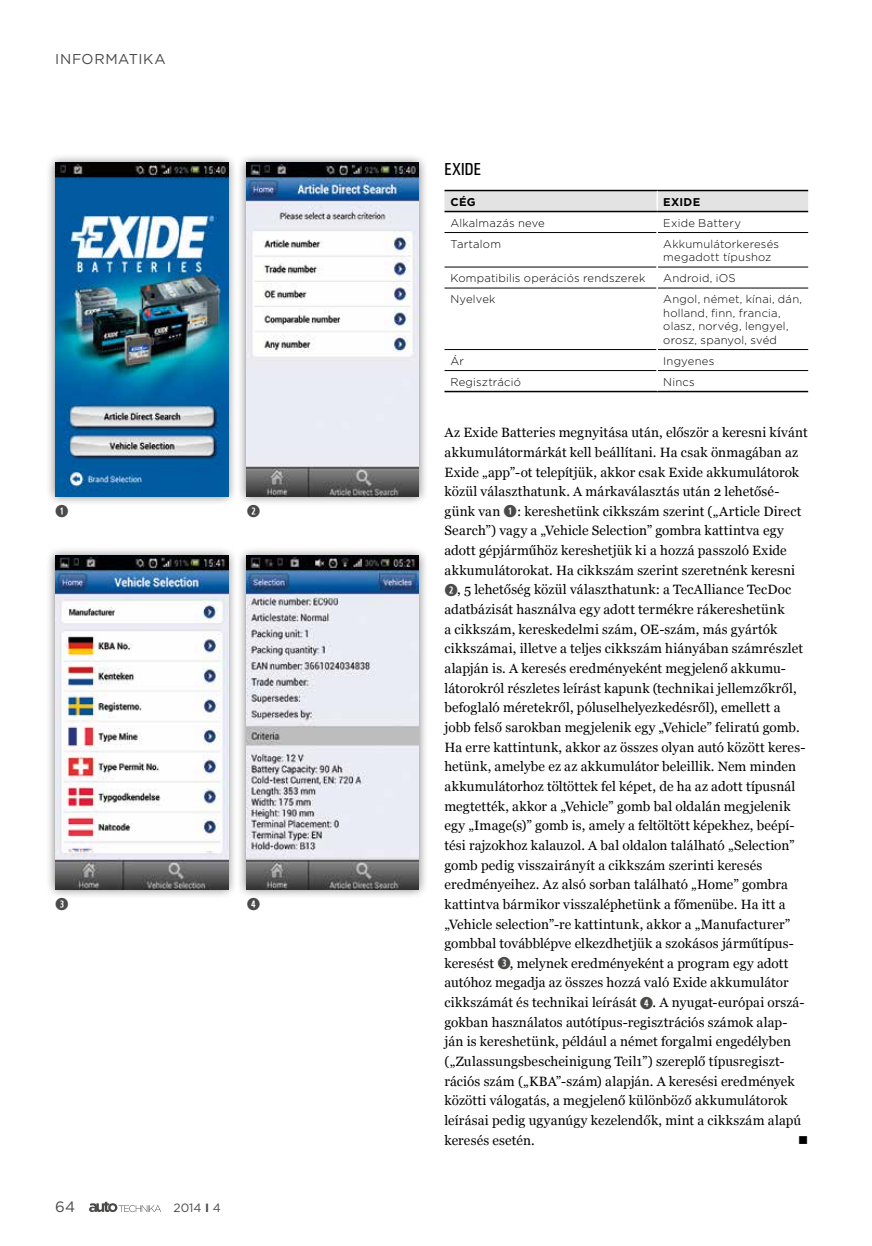
<style>
.page{position:relative;width:872px;height:1246px;background:#fff}
.page>*{position:absolute;margin:0;border:0;box-sizing:border-box;transform-origin:0 0}
.t1{font:18px "U001 Con";letter-spacing:.02em;color:#000}
.t2{font:16.5px "Combi Numerals Ltd";color:#4a4a49}
.t3{font:15px "Gotham";color:#4a4a49}
.t4{font:14.25px "Gotham";letter-spacing:.045em;color:#4a4a49}
.t5{font:13.5px/19.6px "Georgia";letter-spacing:.01em;color:#000}
.t6{font:13.5px "Wingdings";color:#000}
.t7{font:12px "Gotham";color:#4a4a49}
.t8{font:300 11.25px/13.5px "Gotham";letter-spacing:.015em;color:#000}
.t9{font:700 11.25px "Gotham";letter-spacing:.025em;color:#000}
.s1{font-weight:700}
.s2{font-family:"Combi Numerals Ltd";font-size:16.5px;color:#4a4a49}
</style>
<div class="page">
<svg style="left:89px;top:1202px;width:72px;height:10px"></svg>
<svg style="left:444px;top:191px;width:364px;height:20px;background:#ddd"></svg>
<hr style="left:444px;top:190px;width:213px;height:1px;background:#000">
<hr style="left:657px;top:190px;width:151px;height:1px;background:#000">
<hr style="left:444px;top:391px;width:213px;height:1px;background:#000">
<hr style="left:657px;top:391px;width:151px;height:1px;background:#000">
<hr style="left:444px;top:232px;width:212px;height:1px;background:#000">
<hr style="left:658px;top:232px;width:150px;height:1px;background:#000">
<hr style="left:444px;top:267px;width:212px;height:1px;background:#000">
<hr style="left:658px;top:267px;width:150px;height:1px;background:#000">
<hr style="left:444px;top:288px;width:212px;height:1px;background:#000">
<hr style="left:658px;top:288px;width:150px;height:1px;background:#000">
<hr style="left:444px;top:349px;width:212px;height:1px;background:#000">
<hr style="left:658px;top:349px;width:150px;height:1px;background:#000">
<hr style="left:444px;top:370px;width:212px;height:1px;background:#000">
<hr style="left:658px;top:370px;width:150px;height:1px;background:#000">
<hr style="left:656px;top:191px;width:2px;height:20px;background:#fff">
<hr style="left:444px;top:211px;width:213px;height:1px;background:#000">
<hr style="left:657px;top:211px;width:151px;height:1px;background:#000">
<div style="left:45px;top:153px;width:193px;height:354px;background:#000;opacity:.5"></div>
<img style="left:55px;top:163px;width:173px;height:334px">
<div style="left:236px;top:153px;width:192px;height:354px;background:#000;opacity:.5"></div>
<img style="left:246px;top:163px;width:173px;height:334px">
<div style="left:45px;top:546px;width:193px;height:354px;background:#000;opacity:.5"></div>
<img style="left:55px;top:556px;width:173px;height:334px">
<div style="left:236px;top:546px;width:192px;height:354px;background:#000;opacity:.5"></div>
<img style="left:246px;top:556px;width:173px;height:334px">
<p class="t4" style="left:55px;top:50px;width:112px">INFORMATIKA</p>
<p class="t2" style="left:55px;top:502px;width:15px">➊</p>
<p class="t2" style="left:247px;top:502px;width:15px">➋</p>
<p class="t2" style="left:55px;top:895px;width:15px">➌</p>
<p class="t2" style="left:247px;top:895px;width:15px">➍</p>
<p class="t3" style="left:55px;top:1197px;width:21px">64</p>
<p class="t7" style="left:173px;top:1200px;width:49px">2014 <span class="s1">I</span> 4</p>
<p class="t1" style="left:444px;top:159px;width:38px">EXIDE</p>
<p class="t9" style="left:450px;top:194px;width:27px">CÉG</p>
<p class="t9" style="left:663px;top:194px;width:38px">EXIDE</p>
<p class="t8" style="left:450px;top:215px;width:96px">Alkalmazás neve</p>
<p class="t8" style="left:663px;top:215px;width:79px">Exide Battery</p>
<p class="t8" style="left:450px;top:236px;width:52px">Tartalom</p>
<p class="t8" style="left:663px;top:236px;width:117px">Akkumulátorkeresés megadott típushoz</p>
<p class="t8" style="left:450px;top:271px;width:196px">Kompatibilis operációs rendszerek</p>
<p class="t8" style="left:663px;top:271px;width:74px">Android, iOS</p>
<p class="t8" style="left:450px;top:292px;width:46px">Nyelvek</p>
<p class="t8" style="left:663px;top:292px;width:140px">Angol, német, kínai, dán, holland, finn, francia, olasz, norvég, lengyel, orosz, spanyol, svéd</p>
<p class="t8" style="left:450px;top:353px;width:15px">Ár</p>
<p class="t8" style="left:663px;top:353px;width:52px">Ingyenes</p>
<p class="t8" style="left:450px;top:374px;width:72px">Regisztráció</p>
<p class="t8" style="left:663px;top:374px;width:33px">Nincs</p>
<p class="t5" style="left:444px;top:422px;width:365px">Az Exide Batteries megnyitása után, először a keresni kívánt akkumulátormárkát kell beállítani. Ha csak önmagában az Exide „app”-ot telepítjük, akkor csak Exide akkumulátorok közül választhatunk. A márkaválasztás után 2 lehetősé&shy;günk van <span class="s2">➊</span>: kereshetünk cikkszám szerint („Article Direct Search”) vagy a „Vehicle Selection” gombra kattintva egy adott gépjárműhöz kereshetjük ki a hozzá passzoló Exide akkumulátorokat. Ha cikkszám szerint szeretnénk keresni <span class="s2">➋</span>, 5 lehetőség közül választhatunk: a TecAlliance TecDoc adatbázisát használva egy adott termékre rákereshetünk<br>a cikkszám, kereskedelmi szám, OE-szám, más gyártók cikkszámai, illetve a teljes cikkszám hiányában számrészlet alapján is. A keresés eredményeként megjelenő akkumu&shy;látorokról részletes leírást kapunk (technikai jellemzőkről, befoglaló méretekről, póluselhelyezkedésről), emellett a jobb felső sarokban megjelenik egy „Vehicle” feliratú gomb.<br>Ha erre kattintunk, akkor az összes olyan autó között keres&shy;hetünk, amelybe ez az akkumulátor beleillik. Nem minden akkumulátorhoz töltöttek fel képet, de ha az adott típusnál megtették, akkor a „Vehicle” gomb bal oldalán megjelenik egy „Image(s)” gomb is, amely a feltöltött képekhez, beépí&shy;tési rajzokhoz kalauzol. A bal oldalon található „Selection” gomb pedig visszairányít a cikkszám szerinti keresés eredményeihez. Az alsó sorban található „Home” gombra kattintva bármikor visszaléphetünk a főmenübe. Ha itt a „Vehicle selection”-re kattintunk, akkor a „Manufacturer” gombbal továbblépve elkezdhetjük a szokásos járműtípus&shy;keresést <span class="s2">➌</span>, melynek eredményeként a program egy adott autóhoz megadja az összes hozzá való Exide akkumulátor cikkszámát és technikai leírását <span class="s2">➍</span>. A nyugat-európai orszá&shy;gokban használatos autótípus-regisztrációs számok alap&shy;ján is kereshetünk, például a német forgalmi engedélyben („Zulassungsbescheinigung Teil1”) szereplő típusregiszt&shy;rációs szám („KBA”-szám) alapján. A keresési eredmények közötti válogatás, a megjelenő különböző akkumulátorok leírásai pedig ugyanúgy kezelendők, mint a cikkszám alapú keresés esetén.</p>
<p class="t6" style="left:798px;top:1132px;width:12px">■</p>
</div>
